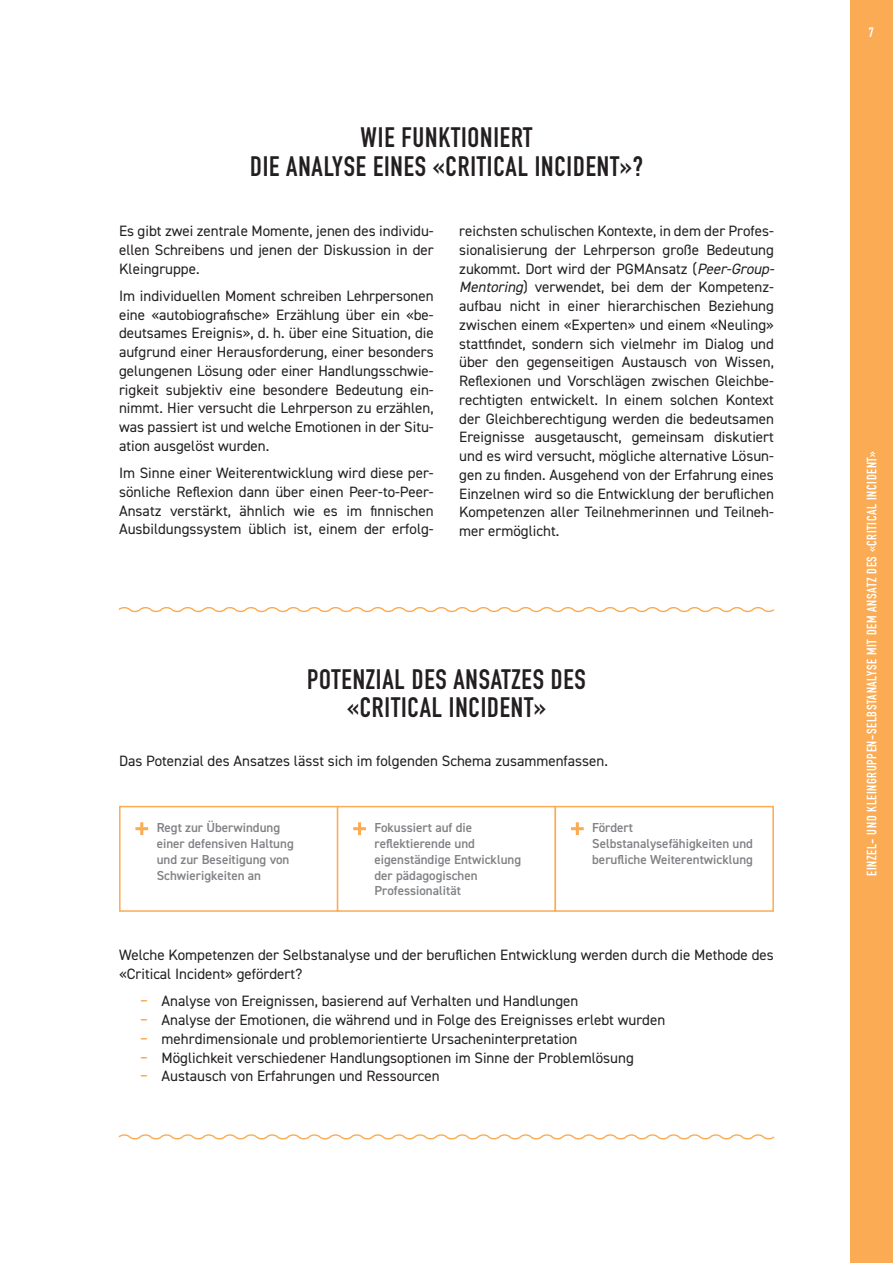
<style>
.page{position:relative;width:893px;height:1263px;background:#fff}
.page>*{position:absolute;margin:0;border:0;box-sizing:border-box;transform-origin:0 0}
.t1{font:700 27.75px/28.5px "DIN Condensed";letter-spacing:.03em;color:#231f20;text-align:center}
.t2{font:15px/18.8px "DIN2014";color:#231f20;text-align:justify}
.t3{font:700 13.5px "DIN Condensed";letter-spacing:.05em;color:#fff}
.t4{font:600 13.05px/15.8px "DIN2014";color:#808285}
.s1{font-style:italic}
.s2{font-weight:600;color:#faab54}
</style>
<div class="page">
<div style="left:850px;top:0;width:43px;height:1263px;background:#faab54"></div>
<svg style="left:118px;top:607px;width:657px;height:6px"></svg>
<svg style="left:118px;top:1134px;width:657px;height:6px"></svg>
<svg style="left:135px;top:822px;width:13px;height:13px"></svg>
<div style="left:119px;top:806px;width:219px;height:106px;border:2px solid #faab54"></div>
<svg style="left:353px;top:822px;width:13px;height:13px"></svg>
<div style="left:337px;top:806px;width:219px;height:106px;border:2px solid #faab54"></div>
<svg style="left:571px;top:822px;width:13px;height:13px"></svg>
<div style="left:555px;top:806px;width:219px;height:106px;border:2px solid #faab54"></div>
<h1 class="t1" style="left:250px;top:123px;width:394px">WIE FUNKTIONIERT<br>DIE ANALYSE EINES «CRITICAL INCIDENT»?</h1>
<p class="t2" style="left:119px;top:221px;width:316px">Es gibt zwei zentrale Momente, jenen des individu&shy;ellen Schreibens und jenen der Diskussion in der Kleingruppe.</p>
<p class="t2" style="left:119px;top:286px;width:316px">Im individuellen Moment schreiben Lehrpersonen eine «autobiografische» Erzählung über ein «be&shy;deutsames Ereignis», d. h. über eine Situation, die aufgrund einer Herausforderung, einer besonders gelungenen Lösung oder einer Handlungsschwie&shy;rigkeit subjektiv eine besondere Bedeutung ein&shy;nimmt. Hier versucht die Lehrperson zu erzählen, was passiert ist und welche Emotionen in der Situ&shy;ation ausgelöst wurden.</p>
<p class="t2" style="left:119px;top:463px;width:316px">Im Sinne einer Weiterentwicklung wird diese per&shy;sönliche Reflexion dann über einen Peer-to-Peer-Ansatz verstärkt, ähnlich wie es im finnischen Ausbildungssystem üblich ist, einem der erfolg-</p>
<p class="t2" style="left:459px;top:221px;width:320px;text-align:left">reichsten schulischen Kontexte, in dem der Profes&shy;sionalisierung der Lehrperson große Bedeutung zukommt. Dort wird der PGMAnsatz (<span class="s1">Peer-Group-Mentoring</span>) verwendet, bei dem der Kompetenz&shy;aufbau nicht in einer hierarchischen Beziehung zwischen einem «Experten» und einem «Neuling» stattfindet, sondern sich vielmehr im Dialog und über den gegenseitigen Austausch von Wissen, Reflexionen und Vorschlägen zwischen Gleichbe&shy;rechtigten entwickelt. In einem solchen Kontext der Gleichberechtigung werden die bedeutsamen Ereignisse ausgetauscht, gemeinsam diskutiert und es wird versucht, mögliche alternative Lösun&shy;gen zu finden. Ausgehend von der Erfahrung eines Einzelnen wird so die Entwicklung der beruflichen Kompetenzen aller Teilnehmerinnen und Teilneh&shy;mer ermöglicht.</p>
<h1 class="t1" style="left:307px;top:665px;width:280px">POTENZIAL DES ANSATZES DES «CRITICAL INCIDENT»</h1>
<p class="t2" style="left:119px;top:751px;width:490px">Das Potenzial des Ansatzes lässt sich im folgenden Schema zusammenfassen.</p>
<p class="t4" style="left:157px;top:820px;width:139px">Regt zur Überwindung einer defensiven Haltung und zur Beseitigung von<br>Schwierigkeiten an</p>
<p class="t4" style="left:374px;top:820px;width:148px">Fokussiert auf die reflektierende und eigenständige Entwicklung der pädagogischen<br>Professionalität</p>
<p class="t4" style="left:592px;top:820px;width:162px">Fördert<br>Selbstanalysefähigkeiten und berufliche Weiterentwicklung</p>
<p class="t2" style="left:119px;top:945px;width:656px">Welche Kompetenzen der Selbstanalyse und der beruflichen Entwicklung werden durch die Methode des «Critical Incident» gefördert?</p>
<p class="t2" style="left:140px;top:991px;width:526px;text-align:left"><span class="s2">‒</span> Analyse von Ereignissen, basierend auf Verhalten und Handlungen<br><span class="s2">‒</span> Analyse der Emotionen, die während und in Folge des Ereignisses erlebt wurden <span class="s2">‒</span> mehrdimensionale und problemorientierte Ursacheninterpretation<br><span class="s2">‒</span> Möglichkeit verschiedener Handlungsoptionen im Sinne der Problemlösung<br><span class="s2">‒</span> Austausch von Erfahrungen und Ressourcen</p>
<p class="t3" style="left:869px;top:24px;width:7px">7</p>
<p class="t3" style="left:863px;top:876px;width:427px;rotate:-90deg">EINZEL- UND KLEINGRUPPEN-SELBSTANALYSE MIT DEM ANSATZ DES «CRITICAL INCIDENT»</p>
</div>
